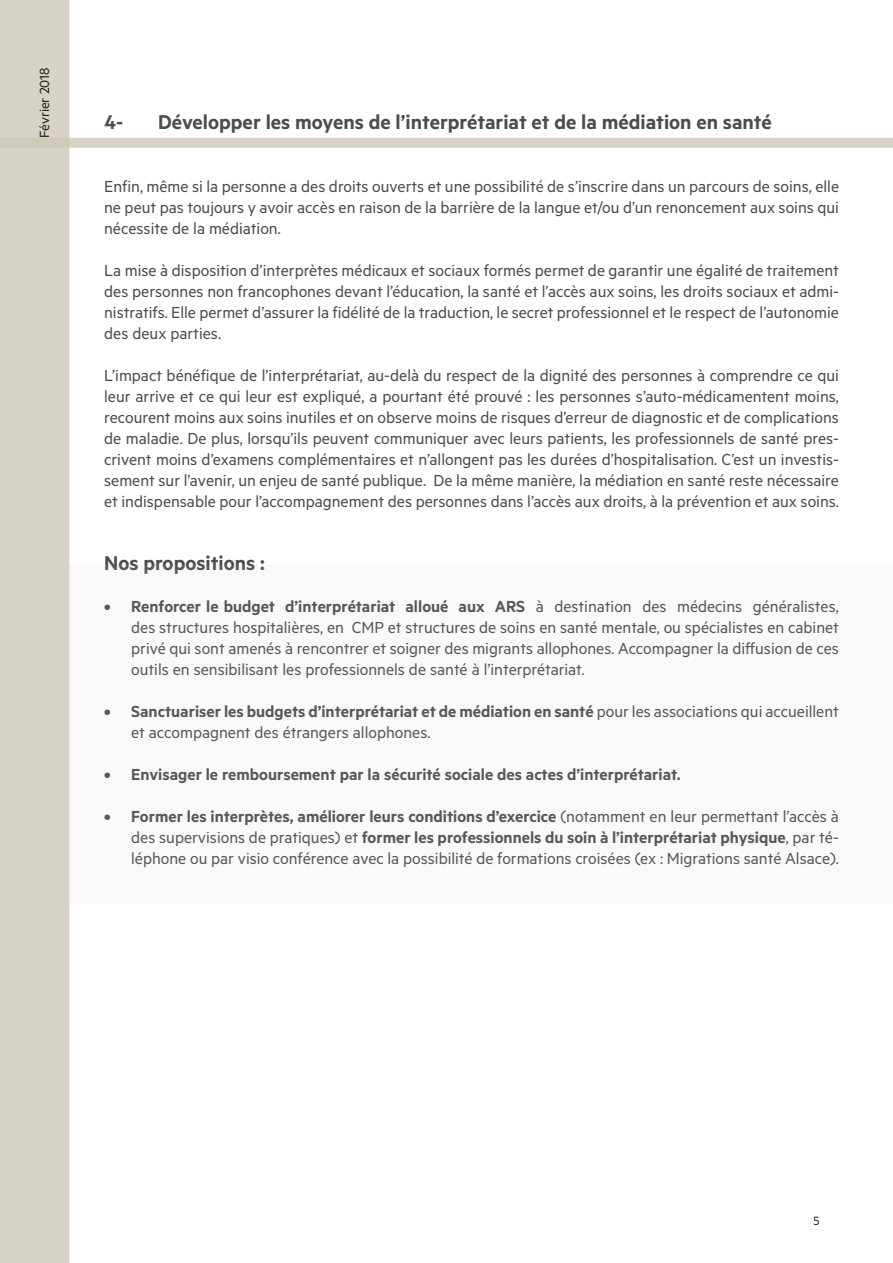
<style>
.page{position:relative;width:893px;height:1263px;background:#fff}
.page>*{position:absolute;margin:0;border:0;box-sizing:border-box;transform-origin:0 0}
.t1{font:600 22.5px "Metric";color:#4b4c4d}
.t2{font:18px/21px "Metric";color:#4b4c4d;text-align:justify}
.t3{font:600 18px "Metric";color:#4b4c4d}
.t4{font:15px "Metric";color:#231f20}
.t5{font:13.5px "Metric";color:#231f20}
.s1{font-weight:600}
</style>
<div class="page">
<div style="left:0;top:0;width:69px;height:1263px;background:#d7d3c6"></div>
<svg style="left:0;top:138px;width:893px;height:10px;background:#d7d3c6"></svg>
<div style="left:69px;top:565px;width:824px;height:339px;background:#faf9f8"></div>
<p class="t4" style="left:36px;top:138px;width:72px;rotate:-90deg">Février 2018</p>
<p class="t1" style="left:104px;top:108px;width:21px">4-</p>
<p class="t1" style="left:158px;top:108px;width:615px">Développer les moyens de l’interprétariat et de la médiation en santé</p>
<p class="t2" style="left:104px;top:175px;width:736px">Enfin, même si la personne a des droits ouverts et une possibilité de s’inscrire dans un parcours de soins, elle ne peut pas toujours y avoir accès en raison de la barrière de la langue et/ou d’un renoncement aux soins qui nécessite de la médiation.</p>
<p class="t2" style="left:104px;top:259px;width:736px">La mise à disposition d’interprètes médicaux et sociaux formés permet de garantir une égalité de traitement des personnes non francophones devant l’éducation, la santé et l’accès aux soins, les droits sociaux et admi&shy;nistratifs. Elle permet d’assurer la fidélité de la traduction, le secret professionnel et le respect de l’autonomie des deux parties.</p>
<p class="t2" style="left:104px;top:364px;width:736px">L’impact bénéfique de l’interprétariat, au-delà du respect de la dignité des personnes à comprendre ce qui leur arrive et ce qui leur est expliqué, a pourtant été prouvé : les personnes s’auto-médicamentent moins, recourent moins aux soins inutiles et on observe moins de risques d’erreur de diagnostic et de complications de maladie. De plus, lorsqu’ils peuvent communiquer avec leurs patients, les professionnels de santé pres&shy;crivent moins d’examens complémentaires et n’allongent pas les durées d’hospitalisation. C’est un investis&shy;sement sur l’avenir, un enjeu de santé publique. De la même manière, la médiation en santé reste nécessaire et indispensable pour l’accompagnement des personnes dans l’accès aux droits, à la prévention et aux soins.</p>
<p class="t1" style="left:104px;top:549px;width:162px">Nos propositions :</p>
<p class="t2" style="left:131px;top:595px;width:709px;text-indent:-27px"><span class="s1">• Renforcer le budget d’interprétariat alloué aux ARS</span> à destination des médecins généralistes, des structures hospitalières, en CMP et structures de soins en santé mentale, ou spécialistes en cabinet privé qui sont amenés à rencontrer et soigner des migrants allophones. Accompagner la diffusion de ces outils en sensibilisant les professionnels de santé à l’interprétariat.</p>
<p class="t2" style="left:131px;top:700px;width:709px;text-indent:-27px"><span class="s1">• Sanctuariser les budgets d’interprétariat et de médiation en santé</span> pour les associations qui accueillent et accompagnent des étrangers allophones.</p>
<p class="t3" style="left:104px;top:763px;width:578px">• Envisager le remboursement par la sécurité sociale des actes d’interprétariat.</p>
<p class="t2" style="left:131px;top:805px;width:709px;text-indent:-27px"><span class="s1">• Former les interprètes, améliorer leurs conditions d’exercice</span> (notamment en leur permettant l’accès à des supervisions de pratiques) et <span class="s1">former les professionnels du soin à l’interprétariat physique</span>, par té&shy;léphone ou par visio conférence avec la possibilité de formations croisées (ex : Migrations santé Alsace).</p>
<p class="t5" style="left:814px;top:1212px;width:8px">5</p>
</div>
